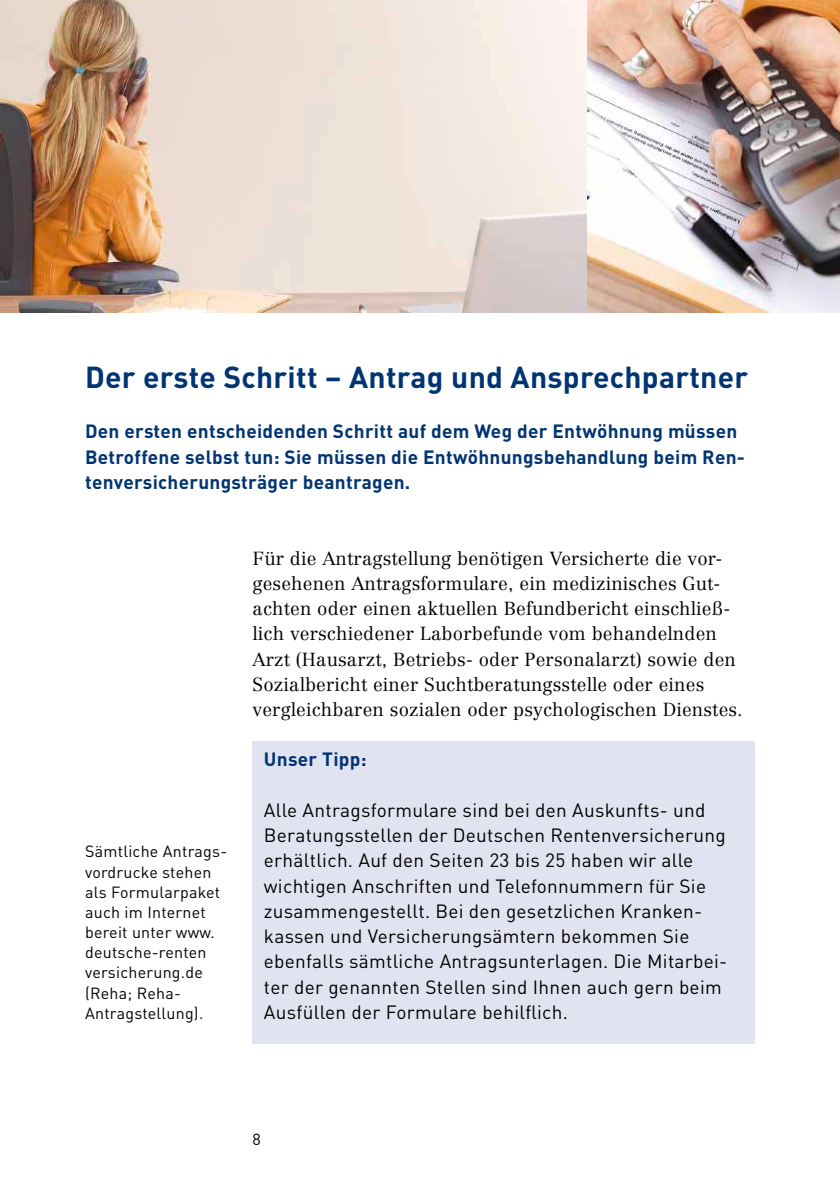
<style>
.page{position:relative;width:840px;height:1191px;background:#fff}
.page>*{position:absolute;margin:0;border:0;box-sizing:border-box;transform-origin:0 0}
.t1{font:700 30px "DIN";letter-spacing:.01em;color:#003472}
.t2{font:19px/25.2px "DIN";letter-spacing:.015em;color:#000}
.t3{font:700 19px/25.2px "DIN";letter-spacing:.015em;color:#003472}
.t4{font:300 18.6px/25.2px "Centennial";letter-spacing:.01em;color:#000}
.t5{font:16px/20.2px "DIN";letter-spacing:.015em;color:#000}
</style>
<div class="page">
<div style="left:252px;top:741px;width:502px;height:303px;background:#e2e3f0"></div>
<img style="left:0;top:0;width:839px;height:312px">
<h2 class="t1" style="left:85px;top:357px;width:664px">Der erste Schritt – Antrag und Ansprechpartner</h2>
<p class="t3" style="left:85px;top:418px;width:661px">Den ersten entscheidenden Schritt auf dem Weg der Entwöhnung müssen<br>Betroffene selbst tun: Sie müssen die Entwöhnungsbehandlung beim Ren&shy;tenversicherungsträger beantragen.</p>
<p class="t5" style="left:85px;top:841px;width:143px">Sämtliche Antrags&shy;vordrucke stehen als Formularpaket auch im Internet bereit unter www. deutsche-renten versicherung.de (Reha; Reha-<br>Antragstellung).</p>
<p class="t4" style="left:252px;top:545px;width:491px">Für die Antragstellung benötigen Versicherte die vor&shy;gesehenen Antragsformulare, ein medizinisches Gut&shy;achten oder einen aktuellen Befundbericht einschließ&shy;lich verschiedener Laborbefunde vom behandelnden Arzt (Hausarzt, Betriebs- oder Personalarzt) sowie den Sozialbericht einer Suchtberatungsstelle oder eines vergleichbaren sozialen oder psychologischen Dienstes.</p>
<h3 class="t3" style="left:264px;top:746px;width:104px">Unser Tipp:</h3>
<p class="t2" style="left:264px;top:797px;width:464px">Alle Antragsformulare sind bei den Auskunfts- und Beratungsstellen der Deutschen Renten versicherung erhältlich. Auf den Seiten 23 bis 25 haben wir alle wichtigen Anschriften und Telefonnummern für Sie zusammengestellt. Bei den gesetzlichen Kranken&shy;kassen und Versicherungsämtern bekommen Sie eben falls sämtliche Antrags unterlagen. Die Mitarbei&shy;ter der genann ten Stellen sind Ihnen auch gern beim Ausfüllen der Formulare behilflich.</p>
<p class="t5" style="left:252px;top:1128px;width:10px">8</p>
</div>
